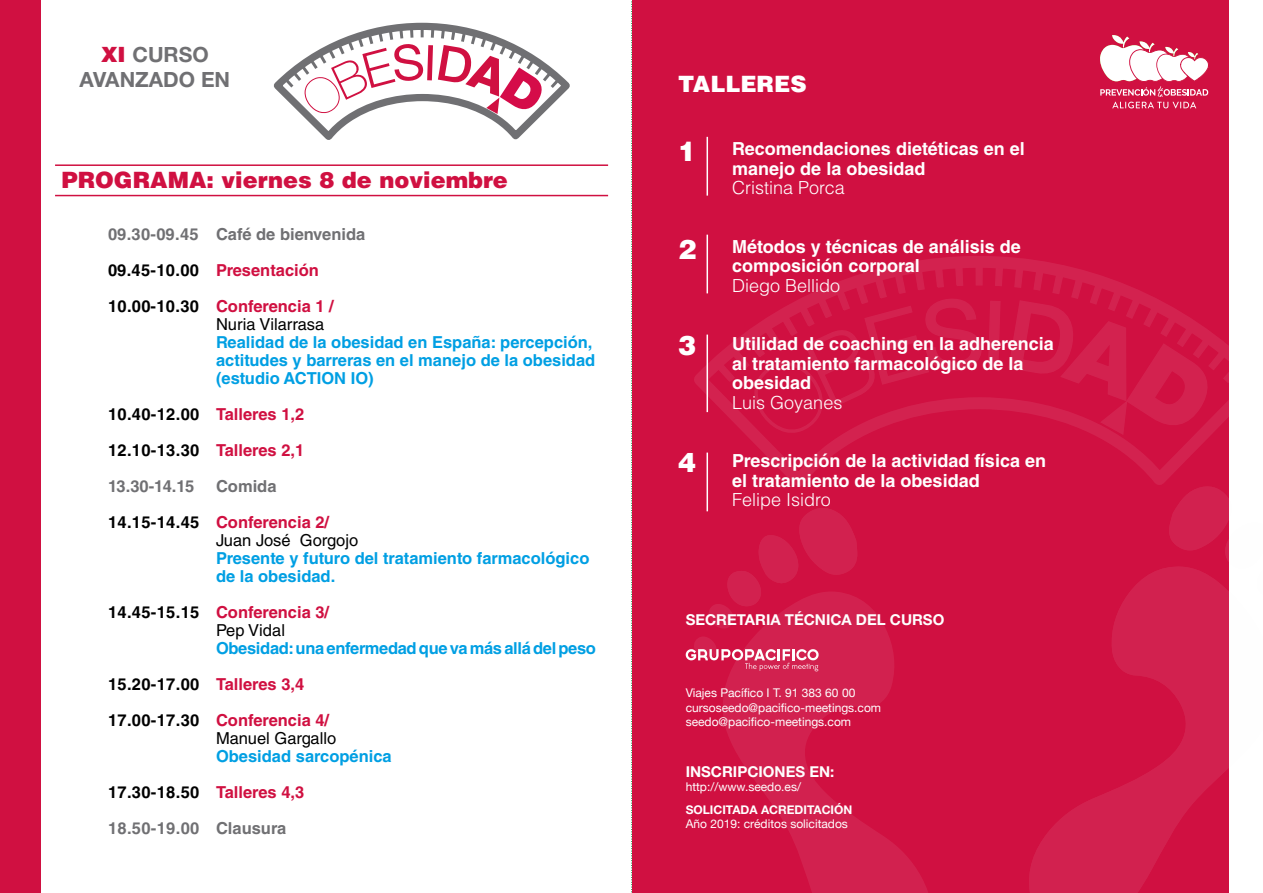
<style>
.page{position:relative;width:1263px;height:893px;background:#fff}
.page>*{position:absolute;margin:0;border:0;box-sizing:border-box;transform-origin:0 0}
.t1{font:900 27px "Helvetica LT Std";color:#fff}
.t2{font:900 22.5px "Helvetica LT Std";color:#d01041}
.t3{font:900 22.5px "Helvetica LT Std";color:#fff}
.t4{font:700 21px/25.2px "Helvetica Neue LT Std";color:#707073;text-align:center}
.t5{font:700 18px/19.5px "Helvetica LT Std";color:#fff}
.t6{font:300 18px "Helvetica LT Std";color:#fff}
.t7{font:700 16.5px/18px "Helvetica LT Std";color:#009fe3}
.t8{font:700 16.5px/36px "Helvetica LT Std";letter-spacing:-.02em;color:#009fe3}
.t9{font:700 16.5px/36px "Helvetica LT Std";color:#707073}
.t10{font:700 16.5px/36px "Helvetica LT Std";color:#d01041}
.t11{font:700 16.5px/36px "Helvetica LT Std";color:#000;text-align:justify}
.t12{font:16.5px "Helvetica LT Std";color:#000}
.t13{font:700 15px "Helvetica Neue LT Std";color:#fff}
.t14{font:12px/14.4px "Helvetica Neue";color:#fff}
.t15{font:700 12px "Helvetica Neue LT Std";color:#fff}
.s1{font-family:"Helvetica LT Std";font-weight:900;color:#d01041}
.s2{color:#000}
.s3{color:#d01041}
.s4{color:#707073}
.s5{font-weight:400;color:#000}
</style>
<div class="page">
<div style="left:632px;top:0;width:597px;height:893px;background:#d01041"></div>
<hr style="left:55px;top:164px;width:553px;height:2px;background:#d01041">
<hr style="left:706px;top:137px;width:2px;height:59px;background:#fff">
<hr style="left:706px;top:235px;width:2px;height:58px;background:#fff">
<hr style="left:706px;top:453px;width:2px;height:58px;background:#fff">
<svg style="left:273px;top:22px;width:297px;height:118px"></svg>
<hr style="left:55px;top:195px;width:553px;height:1px;background:#d01041">
<div style="left:0;top:0;width:40px;height:893px;background:#d01041"></div>
<svg style="left:1100px;top:35px;width:109px;height:73px"></svg>
<svg style="left:686px;top:649px;width:7px;height:12px"></svg>
<svg style="left:1029px;top:567px;width:200px;height:326px"></svg>
<svg style="left:1168px;top:488px;width:61px;height:111px"></svg>
<svg style="left:693px;top:506px;width:235px;height:387px"></svg>
<svg style="left:725px;top:506px;width:132px;height:101px"></svg>
<svg style="left:694px;top:250px;width:535px;height:238px"></svg>
<svg style="left:716px;top:266px;width:513px;height:118px"></svg>
<svg style="left:755px;top:297px;width:246px;height:137px"></svg>
<svg style="left:1007px;top:299px;width:206px;height:137px"></svg>
<svg style="left:631px;top:1px;width:1px;height:892px"></svg>
<p class="t4" style="left:80px;top:41px;width:152px"><span class="s1">XI</span> CURSO<br>AVANZADO EN</p>
<p class="t2" style="left:61px;top:166px;width:448px">PROGRAMA: viernes 8 de noviembre</p>
<p class="t9" style="left:108px;top:216px;width:259px">09.30-09.45 Café de bienvenida<br><span class="s2">09.45-10.00</span> <span class="s3">Presentación<br></span><span class="s2">10.00-10.30</span> <span class="s3">Conferencia 1 /</span></p>
<p class="t12" style="left:216px;top:315px;width:110px">Nuria Vilarrasa</p>
<p class="t7" style="left:216px;top:333px;width:381px">Realidad de la obesidad en España: percepción, actitudes y barreras en el manejo de la obesidad (estudio ACTION IO)</p>
<p class="t11" style="left:108px;top:396px;width:198px">10.40-12.00 <span class="s3">Talleres 1,2<br></span>12.10-13.30 <span class="s3">Talleres 2,1<br></span><span class="s4">13.30-14.15</span></p>
<p class="t10" style="left:108px;top:468px;width:223px;text-indent:108px"><span class="s4">Comida<br></span><span class="s2">14.15-14.45</span> Conferencia 2/</p>
<p class="t12" style="left:216px;top:531px;width:144px">Juan José Gorgojo</p>
<p class="t7" style="left:216px;top:549px;width:375px">Presente y futuro del tratamiento farmacológico de la obesidad.</p>
<p class="t10" style="left:216px;top:603px;width:115px;line-height:18px;text-indent:-108px"><span class="s2">14.45-15.15</span> Conferencia 3/<br><span class="s5">Pep Vidal</span></p>
<p class="t8" style="left:108px;top:630px;width:489px;text-indent:108px">Obesidad: una enfermedad que va más allá del peso<br><span class="s2">15.20-17.00</span> <span class="s3">Talleres 3,4<br></span><span class="s2">17.00-17.30</span> <span class="s3">Conferencia 4/</span></p>
<p class="t12" style="left:216px;top:729px;width:122px">Manuel Gargallo</p>
<p class="t7" style="left:108px;top:738px;width:285px;line-height:36px;text-indent:108px">Obesidad sarcopénica<br><span class="s2">17.30-18.50</span> <span class="s3">Talleres 4,3<br></span><span class="s4">18.50-19.00 Clausura</span></p>
<p class="t3" style="left:678px;top:70px;width:130px">TALLERES</p>
<h1 class="t1" style="left:678px;top:134px;width:20px">1</h1>
<p class="t5" style="left:732px;top:139px;width:294px">Recomendaciones dietéticas en el manejo de la obesidad</p>
<p class="t6" style="left:732px;top:177px;width:114px">Cristina Porca</p>
<h1 class="t1" style="left:678px;top:231px;width:20px">2</h1>
<p class="t5" style="left:732px;top:236px;width:290px">Métodos y técnicas de análisis de composición corporal</p>
<p class="t6" style="left:732px;top:274px;width:110px">Diego Bellido</p>
<h1 class="t1" style="left:678px;top:327px;width:20px">3</h1>
<p class="t5" style="left:732px;top:334px;width:323px">Utilidad de coaching en la adherencia al tratamiento farmacológico de la obesidad</p>
<p class="t6" style="left:732px;top:391px;width:112px">Luis Goyanes</p>
<h1 class="t1" style="left:678px;top:444px;width:20px">4</h1>
<p class="t5" style="left:732px;top:451px;width:315px">Prescripción de la actividad física en el tratamiento de la obesidad</p>
<p class="t6" style="left:732px;top:489px;width:100px">Felipe Isidro</p>
<p class="t13" style="left:686px;top:611px;width:260px">SECRETARIA TÉCNICA DEL CURSO</p>
<p class="t14" style="left:686px;top:686px;width:197px">Viajes Pacífico I T. 91 383 60 00 cursoseedo@pacifico-meetings.com seedo@pacifico-meetings.com</p>
<p class="t13" style="left:686px;top:762px;width:150px">INSCRIPCIONES EN:</p>
<p class="t14" style="left:686px;top:779px;width:117px">http://www.seedo.es/</p>
<p class="t15" style="left:686px;top:802px;width:168px">SOLICITADA ACREDITACIÓN</p>
<p class="t14" style="left:686px;top:817px;width:164px">Año 2019: créditos solicitados</p>
</div>
